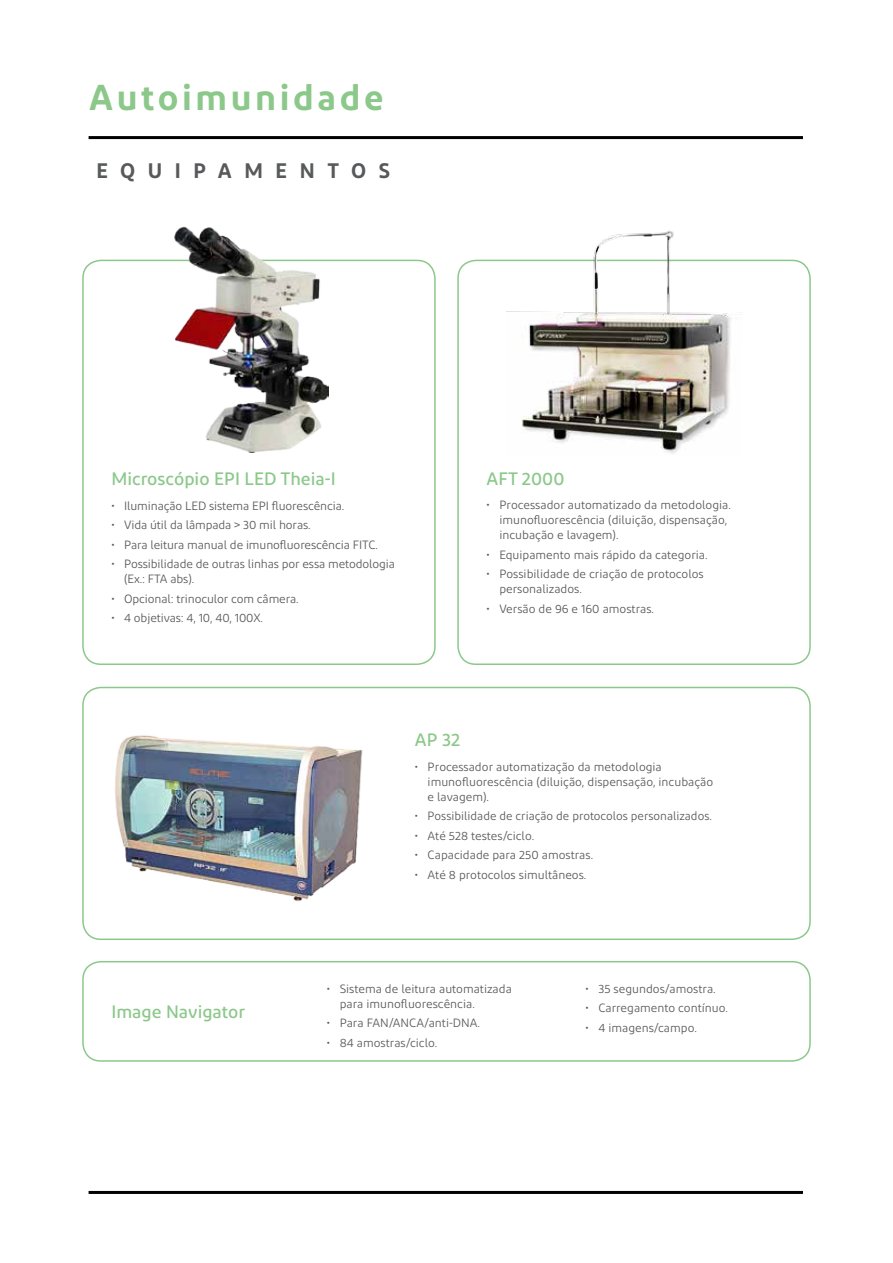
<style>
.page{position:relative;width:893px;height:1263px;background:#fff}
.page>*{position:absolute;margin:0;border:0;box-sizing:border-box;transform-origin:0 0}
.t1{font:600 36px "Diodrum";letter-spacing:.1em;color:#8bc88a}
.t2{font:600 21px "Diodrum";letter-spacing:.6em;color:#58595b}
.t3{font:500 18px "Diodrum";color:#8bc88a}
.t4{font:12px/15px "Diodrum";color:#58595b}
</style>
<div class="page">
<div style="left:82px;top:260px;width:354px;height:405px;border:2px solid #8bc88a;border-radius:18px"></div>
<div style="left:82px;top:961px;width:729px;height:101px;border:2px solid #8bc88a;border-radius:18px"></div>
<div style="left:457px;top:260px;width:354px;height:405px;border:2px solid #8bc88a;border-radius:18px"></div>
<div style="left:82px;top:687px;width:729px;height:253px;border:2px solid #8bc88a;border-radius:18px"></div>
<hr style="left:89px;top:136px;width:714px;height:3px;background:#000">
<hr style="left:89px;top:1191px;width:714px;height:3px;background:#000">
<img style="left:115px;top:735px;width:248px;height:167px">
<img style="left:175px;top:227px;width:154px;height:225px">
<img style="left:506px;top:230px;width:237px;height:224px">
<h1 class="t1" style="left:89px;top:74px;width:296px">Autoimunidade</h1>
<h2 class="t2" style="left:96px;top:157px;width:295px">EQUIPAMENTOS</h2>
<h3 class="t3" style="left:111px;top:467px;width:226px">Microscópio EPI LED Theia-I</h3>
<h3 class="t3" style="left:487px;top:467px;width:79px">AFT 2000</h3>
<p class="t4" style="left:111px;top:498px;width:234px">• Iluminação LED sistema EPI fluorescência.</p>
<p class="t4" style="left:111px;top:517px;width:201px">• Vida útil da lâmpada &gt; 30 mil horas.</p>
<p class="t4" style="left:111px;top:537px;width:268px">• Para leitura manual de imunofluorescência FITC.</p>
<p class="t4" style="left:124px;top:556px;width:272px;text-indent:-13px">• Possibilidade de outras linhas por essa metodologia (Ex.: FTA abs).</p>
<p class="t4" style="left:111px;top:591px;width:189px">• Opcional: trinoculor com câmera.</p>
<p class="t4" style="left:111px;top:610px;width:153px">• 4 objetivas: 4, 10, 40, 100X.</p>
<p class="t4" style="left:499px;top:497px;width:233px;text-indent:-13px">• Processador automatizado da metodologia. imunofluorescência (diluição, dispensação, incubação e lavagem).</p>
<p class="t4" style="left:487px;top:547px;width:223px">• Equipamento mais rápido da categoria.</p>
<p class="t4" style="left:499px;top:566px;width:206px;text-indent:-13px">• Possibilidade de criação de protocolos personalizados.</p>
<p class="t4" style="left:487px;top:601px;width:169px">• Versão de 96 e 160 amostras.</p>
<h3 class="t3" style="left:415px;top:729px;width:47px">AP 32</h3>
<p class="t4" style="left:428px;top:759px;width:287px;text-indent:-13px">• Processador automatização da metodologia imunofluorescência (diluição, dispensação, incubação e lavagem).</p>
<p class="t4" style="left:415px;top:808px;width:298px">• Possibilidade de criação de protocolos personalizados.</p>
<p class="t4" style="left:415px;top:828px;width:121px">• Até 528 testes/ciclo.</p>
<p class="t4" style="left:415px;top:847px;width:180px">• Capacidade para 250 amostras.</p>
<p class="t4" style="left:415px;top:867px;width:173px">• Até 8 protocolos simultâneos.</p>
<h3 class="t3" style="left:111px;top:1000px;width:135px">Image Navigator</h3>
<p class="t4" style="left:340px;top:981px;width:174px;text-indent:-13px">• Sistema de leitura automatizada para imunofluorescência.</p>
<p class="t4" style="left:327px;top:1015px;width:155px">• Para FAN/ANCA/anti-DNA.</p>
<p class="t4" style="left:327px;top:1035px;width:112px">• 84 amostras/ciclo.</p>
<p class="t4" style="left:586px;top:981px;width:132px">• 35 segundos/amostra.</p>
<p class="t4" style="left:586px;top:1000px;width:144px">• Carregamento contínuo.</p>
<p class="t4" style="left:586px;top:1020px;width:113px">• 4 imagens/campo.</p>
</div>
